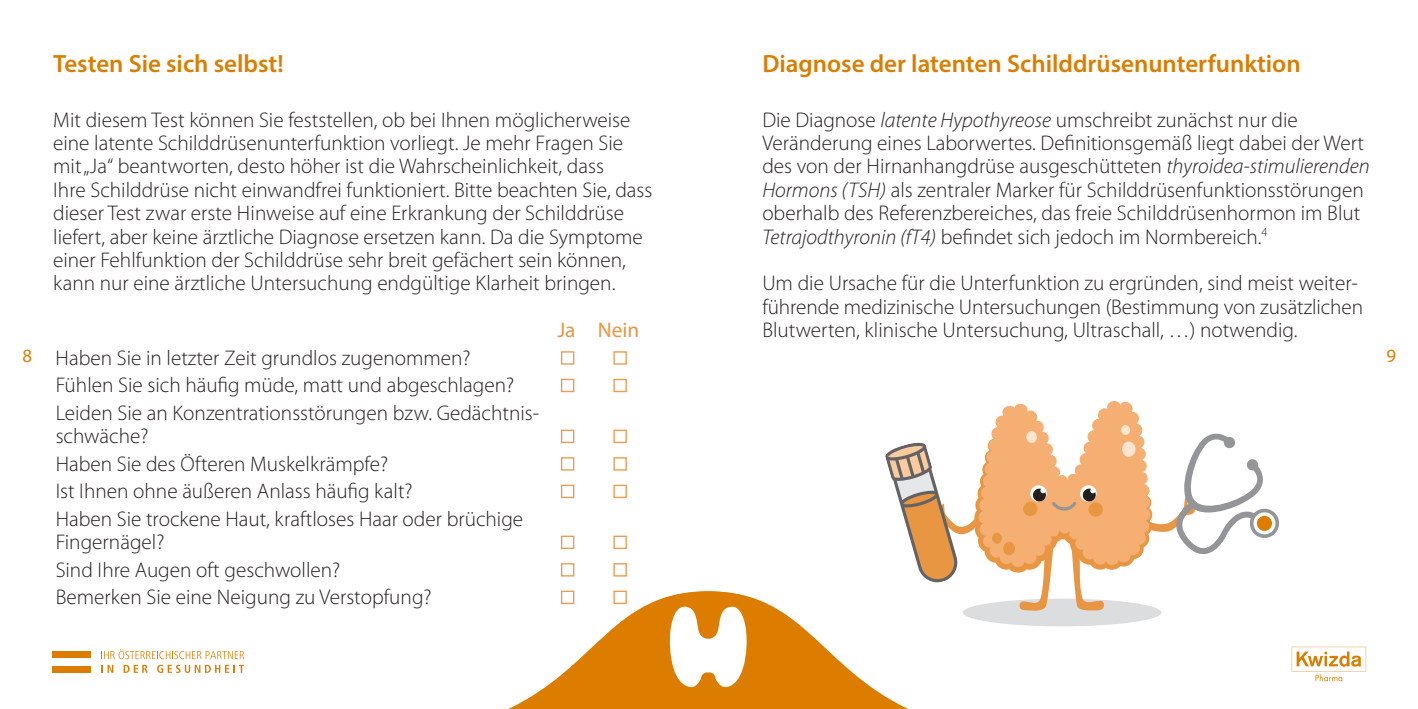
<style>
.page{position:relative;width:1418px;height:709px;background:#fff}
.page>*{position:absolute;margin:0;border:0;box-sizing:border-box;transform-origin:0 0}
.t1{font:600 25px "Myriad Pro";color:#dc7d00}
.t2{font:300 21.25px/23.5px "Myriad Pro";color:#231f20}
.t3{font:21.25px "Myriad Pro";color:#e99642}
.t4{font:18.75px "Myriad Pro";color:#dc7d00}
.s1{font-style:italic}
</style>
<div class="page">
<div style="left:561px;top:351px;width:13px;height:14px;border:1px solid #ed9c4f"></div>
<div style="left:613px;top:351px;width:14px;height:14px;border:1px solid #ed9c4f"></div>
<div style="left:561px;top:379px;width:13px;height:13px;border:1px solid #ed9c4f"></div>
<div style="left:613px;top:379px;width:14px;height:13px;border:1px solid #ed9c4f"></div>
<div style="left:561px;top:429px;width:13px;height:14px;border:1px solid #ed9c4f"></div>
<div style="left:613px;top:429px;width:14px;height:14px;border:1px solid #ed9c4f"></div>
<div style="left:561px;top:457px;width:13px;height:13px;border:1px solid #ed9c4f"></div>
<div style="left:613px;top:457px;width:14px;height:13px;border:1px solid #ed9c4f"></div>
<div style="left:561px;top:484px;width:13px;height:14px;border:1px solid #ed9c4f"></div>
<div style="left:613px;top:484px;width:14px;height:14px;border:1px solid #ed9c4f"></div>
<div style="left:561px;top:535px;width:13px;height:14px;border:1px solid #ed9c4f"></div>
<div style="left:613px;top:535px;width:14px;height:14px;border:1px solid #ed9c4f"></div>
<div style="left:561px;top:563px;width:13px;height:13px;border:1px solid #ed9c4f"></div>
<div style="left:613px;top:563px;width:14px;height:13px;border:1px solid #ed9c4f"></div>
<svg style="left:1291px;top:647px;width:74px;height:34px"></svg>
<div style="left:53px;top:651px;width:38px;height:7px;background:#dc7d00"></div>
<div style="left:53px;top:666px;width:38px;height:7px;background:#dc7d00"></div>
<svg style="left:101px;top:649px;width:143px;height:24px"></svg>
<svg style="left:508px;top:591px;width:465px;height:118px"></svg>
<svg style="left:669px;top:606px;width:78px;height:81px"></svg>
<div style="left:962px;top:598px;width:199px;height:28px;background:#dcdddf;border-radius:50%"></div>
<svg style="left:884px;top:401px;width:395px;height:212px"></svg>
<div style="left:1256px;top:516px;width:15px;height:15px;background:#dc7d00;border-radius:50%"></div>
<p class="t1" style="left:762px;top:48px;width:540px">Diagnose der latenten Schilddrüsenunterfunktion</p>
<p class="t2" style="left:762px;top:107px;width:609px">Die Diagnose <span class="s1">latente Hypothyreose</span> umschreibt zunächst nur die Veränderung eines Laborwertes. Definitionsgemäß liegt dabei der Wert des von der Hirnanhangdrüse ausgeschütteten <span class="s1">thyroidea-stimulierenden Hormons (TSH)</span> als zentraler Marker für Schilddrüsenfunktionsstörungen oberhalb des Referenzbereiches, das freie Schilddrüsenhormon im Blut <span class="s1">Tetrajodthyronin (fT4)</span> befindet sich jedoch im Normbereich.<sup>4</sup></p>
<p class="t2" style="left:762px;top:271px;width:602px">Um die Ursache für die Unterfunktion zu ergründen, sind meist weiter&shy;führende medizinische Untersuchungen (Bestimmung von zusätzlichen<br>Blutwerten, klinische Untersuchung, Ultraschall, …) notwendig.</p>
<p class="t1" style="left:53px;top:48px;width:232px">Testen Sie sich selbst!</p>
<p class="t2" style="left:53px;top:107px;width:601px">Mit diesem Test können Sie feststellen, ob bei Ihnen möglicherweise eine latente Schilddrüsenunterfunktion vorliegt. Je mehr Fragen Sie mit „Ja“ beantworten, desto höher ist die Wahrscheinlichkeit, dass<br>Ihre Schilddrüse nicht einwandfrei funktioniert. Bitte beachten Sie, dass dieser Test zwar erste Hinweise auf eine Erkrankung der Schilddrüse liefert, aber keine ärztliche Diagnose ersetzen kann. Da die Symptome einer Fehlfunktion der Schilddrüse sehr breit gefächert sein können, kann nur eine ärztliche Untersuchung endgültige Klarheit bringen.</p>
<p class="t3" style="left:557px;top:317px;width:83px">Ja Nein</p>
<p class="t2" style="left:56px;top:344px;width:485px;line-height:27.5px">Haben Sie in letzter Zeit grundlos zugenommen?<br>Fühlen Sie sich häufig müde, matt und abgeschlagen?<br>Leiden Sie an Konzentrationsstörungen bzw. Gedächtnis-</p>
<p class="t2" style="left:56px;top:422px;width:469px;line-height:27.5px">schwäche?<br>Haben Sie des Öfteren Muskelkrämpfe?<br>Ist Ihnen ohne äußeren Anlass häufig kalt?<br>Haben Sie trockene Haut, kraftloses Haar oder brüchige</p>
<p class="t2" style="left:56px;top:528px;width:377px;line-height:27.5px">Fingernägel?<br>Sind Ihre Augen oft geschwollen?<br>Bemerken Sie eine Neigung zu Verstopfung?</p>
<p class="t4" style="left:23px;top:344px;width:11px">8</p>
<p class="t4" style="left:1386px;top:344px;width:11px">9</p>
</div>
